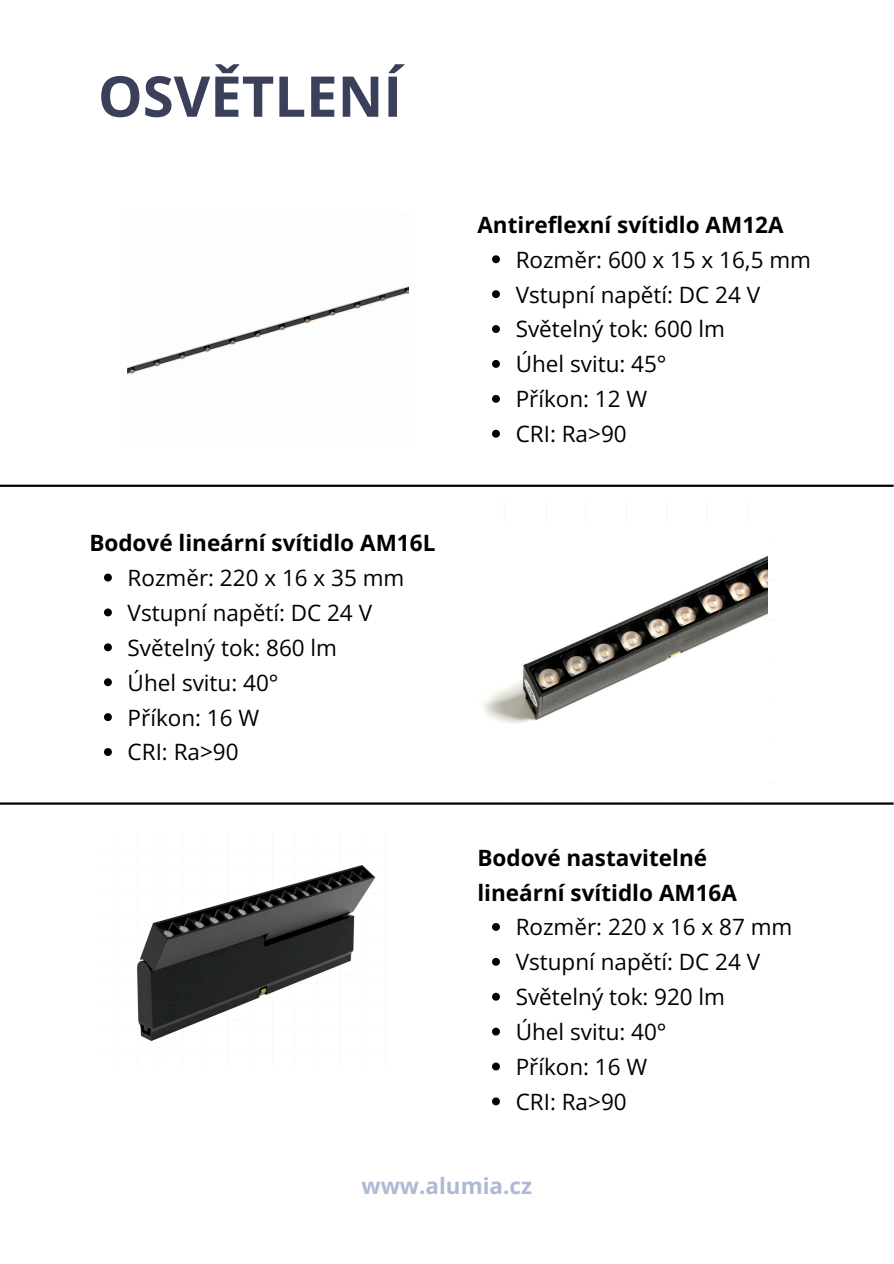
<style>
.page{position:relative;width:894px;height:1264px;background:#fff}
.page>*{position:absolute;margin:0;border:0;box-sizing:border-box;transform-origin:0 0}
.t1{font:700 56.25px "Open Sans";color:#3a3f5a}
.t2{font:22.5px "Open Sans";color:#000}
.t3{font:700 22.5px/34.8px "Open Sans";color:#000}
.t4{font:700 22.5px "Open Sans";color:#adbad3}
</style>
<div class="page">
<img style="left:137px;top:865px;width:239px;height:176px">
<img style="left:128px;top:286px;width:280px;height:88px">
<svg style="left:492px;top:255px;width:8px;height:8px"></svg>
<svg style="left:492px;top:290px;width:8px;height:8px"></svg>
<svg style="left:492px;top:325px;width:8px;height:8px"></svg>
<svg style="left:492px;top:360px;width:8px;height:8px"></svg>
<svg style="left:492px;top:395px;width:8px;height:8px"></svg>
<svg style="left:492px;top:430px;width:8px;height:7px"></svg>
<svg style="left:492px;top:923px;width:8px;height:7px"></svg>
<svg style="left:492px;top:957px;width:8px;height:8px"></svg>
<svg style="left:492px;top:992px;width:8px;height:8px"></svg>
<svg style="left:492px;top:1027px;width:8px;height:8px"></svg>
<svg style="left:492px;top:1062px;width:8px;height:8px"></svg>
<svg style="left:492px;top:1097px;width:8px;height:8px"></svg>
<hr style="left:0;top:484px;width:893px;height:3px;background:#000">
<img style="left:480px;top:556px;width:287px;height:168px">
<svg style="left:104px;top:573px;width:8px;height:8px"></svg>
<svg style="left:104px;top:608px;width:8px;height:8px"></svg>
<svg style="left:104px;top:643px;width:8px;height:8px"></svg>
<svg style="left:104px;top:678px;width:8px;height:8px"></svg>
<svg style="left:104px;top:713px;width:8px;height:8px"></svg>
<svg style="left:104px;top:748px;width:8px;height:8px"></svg>
<hr style="left:0;top:802px;width:893px;height:2px;background:#000">
<h1 class="t1" style="left:98px;top:57px;width:305px">OSVĚTLENÍ</h1>
<p class="t3" style="left:89px;top:525px;width:347px">Bodové lineární svítidlo AM16L</p>
<p class="t2" style="left:128px;top:562px;width:278px">Rozměr: 220 x 16 x 35 mm</p>
<p class="t2" style="left:128px;top:597px;width:246px">Vstupní napětí: DC 24 V</p>
<p class="t2" style="left:128px;top:631px;width:211px">Světelný tok: 860 lm</p>
<p class="t2" style="left:128px;top:666px;width:152px">Úhel svitu: 40°</p>
<h2 class="t2" style="left:128px;top:701px;width:133px">Příkon: 16 W</h2>
<p class="t2" style="left:128px;top:736px;width:112px">CRI: Ra&gt;90</p>
<h2 class="t3" style="left:477px;top:207px;width:307px">Antireflexní svítidlo AM12A</h2>
<p class="t2" style="left:515px;top:244px;width:297px">Rozměr: 600 x 15 x 16,5 mm</p>
<p class="t2" style="left:515px;top:278px;width:246px">Vstupní napětí: DC 24 V</p>
<p class="t2" style="left:515px;top:313px;width:211px">Světelný tok: 600 lm</p>
<p class="t2" style="left:515px;top:348px;width:152px">Úhel svitu: 45°</p>
<p class="t2" style="left:515px;top:383px;width:133px">Příkon: 12 W</p>
<p class="t2" style="left:515px;top:418px;width:112px">CRI: Ra&gt;90</p>
<p class="t3" style="left:477px;top:839px;width:261px">Bodové nastavitelné lineární svítidlo AM16A</p>
<p class="t2" style="left:515px;top:911px;width:278px">Rozměr: 220 x 16 x 87 mm</p>
<p class="t2" style="left:515px;top:946px;width:246px">Vstupní napětí: DC 24 V</p>
<h2 class="t2" style="left:515px;top:981px;width:211px">Světelný tok: 920 lm</h2>
<p class="t2" style="left:515px;top:1016px;width:152px">Úhel svitu: 40°</p>
<p class="t2" style="left:515px;top:1050px;width:133px">Příkon: 16 W</p>
<p class="t2" style="left:515px;top:1085px;width:112px">CRI: Ra&gt;90</p>
<p class="t4" style="left:361px;top:1169px;width:172px">www.alumia.cz</p>
</div>
